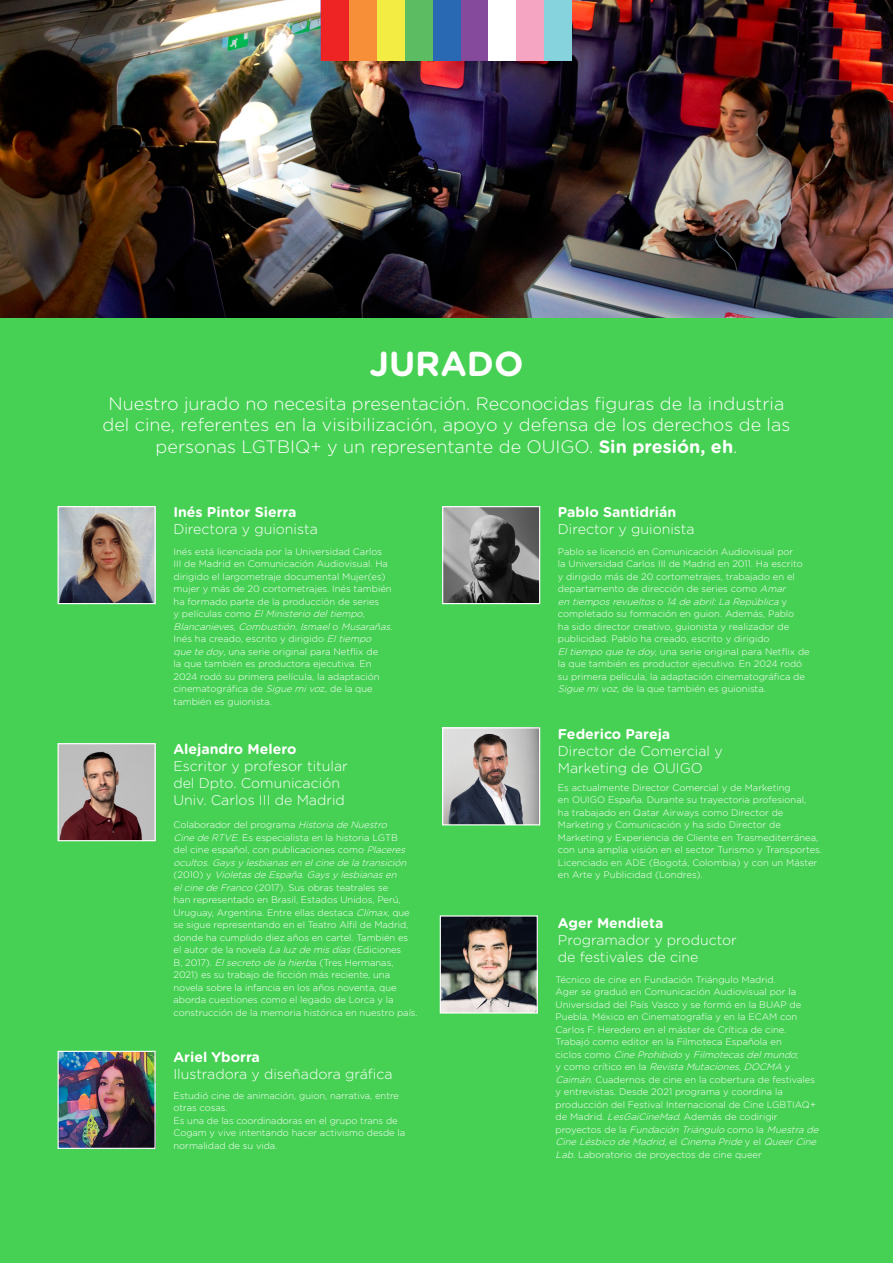
<style>
.page{position:relative;width:893px;height:1263px;background:#fff}
.page>*{position:absolute;margin:0;border:0;box-sizing:border-box;transform-origin:0 0}
.t1{font:700 34.65px "Gotham Rounded";color:#fff}
.t2{font:300 18px/21.6px "Gotham Rounded";color:#fff;text-align:center}
.t3{font:300 14.1px/17px "Gotham Rounded";color:#fff}
.t4{font:700 14.1px "Gotham Rounded";color:#fff}
.t5{font:300 9.45px/12.5px "Gotham Rounded";color:#fff}
.s1{font-weight:700}
.s2{font-style:italic}
</style>
<div class="page">
<img style="left:0;top:0;width:893px;height:319px">
<div style="left:0;top:319px;width:893px;height:944px;background:#47d154"></div>
<img style="left:60px;top:508px;width:94px;height:94px">
<div style="left:58px;top:506px;width:98px;height:98px;border:1px solid #fff"></div>
<img style="left:444px;top:508px;width:94px;height:94px">
<div style="left:442px;top:506px;width:98px;height:98px;border:1px solid #fff"></div>
<img style="left:444px;top:729px;width:94px;height:94px">
<div style="left:442px;top:727px;width:98px;height:98px;border:1px solid #fff"></div>
<img style="left:442px;top:917px;width:94px;height:94px">
<div style="left:440px;top:915px;width:98px;height:98px;border:1px solid #fff"></div>
<img style="left:60px;top:745px;width:94px;height:94px">
<div style="left:58px;top:743px;width:98px;height:98px;border:1px solid #fff"></div>
<img style="left:60px;top:1053px;width:94px;height:94px">
<div style="left:58px;top:1051px;width:98px;height:98px;border:1px solid #fff"></div>
<div style="left:460px;top:0;width:28px;height:61px;background:#864a9d"></div>
<div style="left:320px;top:0;width:28px;height:61px;background:#ee2323"></div>
<div style="left:348px;top:0;width:28px;height:61px;background:#f68f37"></div>
<div style="left:376px;top:0;width:28px;height:61px;background:#f3ed43"></div>
<div style="left:404px;top:0;width:28px;height:61px;background:#5bbc62"></div>
<div style="left:432px;top:0;width:28px;height:61px;background:#2968b3"></div>
<div style="left:488px;top:0;width:28px;height:61px;background:#fff"></div>
<div style="left:516px;top:0;width:28px;height:61px;background:#f5a5c2"></div>
<div style="left:544px;top:0;width:28px;height:61px;background:#86d3de"></div>
<p class="t1" style="left:369px;top:339px;width:156px">JURADO</p>
<p class="t2" style="left:103px;top:392px;width:689px">Nuestro jurado no necesita presentación. Reconocidas figuras de la industria del cine, referentes en la visibilización, apoyo y defensa de los derechos de las personas LGTBIQ+ y un representante de OUIGO. <span class="s1">Sin presión, eh</span>.</p>
<p class="t4" style="left:173px;top:502px;width:125px">Inés Pintor Sierra</p>
<p class="t3" style="left:173px;top:520px;width:146px">Directora y guionista</p>
<p class="t5" style="left:174px;top:545px;width:221px">Inés está licenciada por la Universidad Carlos<br>III de Madrid en Comunicación Audiovisual. Ha dirigido el largometraje documental Mujer(es) mujer y más de 20 cortometrajes. Inés también ha formado parte de la producción de series<br>y p e l í c u l a s c o m o <span class="s2">ElMinisterio deltiempo</span>, <span class="s2">Blancanieves</span>, <span class="s2">Combustión</span>, <span class="s2">Ismael</span>o <span class="s2">Musarañas</span>.<br>Inés ha creado, escrito y dirigido <span class="s2">Eltiempo quetedoy</span>, una serie original para Netflix de<br>la que también es productora ejecutiva. En 2024 rodó su primera película, la adaptación cinematográfica de <span class="s2">Siguemivo</span>z, de la que también es guionista.</p>
<p class="t4" style="left:173px;top:739px;width:125px">Alejandro Melero</p>
<p class="t3" style="left:173px;top:757px;width:176px">Escritor y profesor titular del Dpto. Comunicación<br>Univ. Carlos III de Madrid</p>
<p class="t5" style="left:174px;top:818px;width:246px">Colaborador del programa <span class="s2">HistoriadeNuestro CinedeRTVE</span>. Es especialista en la historia LGTB<br>del cine español, con publicaciones como <span class="s2">Placeres ocultos</span>. <span class="s2">Gaysylesbianasenelcinedelatransición<br></span>( 2 0 1 0 ) y <span class="s2">VioletasdeEspaña</span>. <span class="s2">Gaysylesbianasen elcinedeFranco</span> (2017). Sus obras teatrales se<br>han representado en Brasil, Estados Unidos, Perú, Uruguay, Argentina. Entre ellas destaca <span class="s2">Clímax</span>, que se sigue representando en el Teatro Alfil de Madrid, donde ha cumplido diez años en cartel. También es el autor de la novela <span class="s2">Laluzdemisdías</span>(Ediciones<br>B, 2017). <span class="s2">Elsecreto delahierb</span>a (Tres Hermanas, 2021) es su trabajo de ficción más reciente, una novela sobre la infancia en los años noventa, que aborda cuestiones como el legado de Lorca y la construcción de la memoria histórica en nuestro país.</p>
<p class="t4" style="left:173px;top:1047px;width:88px">Ariel Yborra</p>
<p class="t3" style="left:173px;top:1065px;width:221px">Ilustradora y diseñadora gráfica</p>
<p class="t5" style="left:174px;top:1089px;width:227px">Estudió cine de animación, guion, narrativa, entre otras cosas.</p>
<p class="t5" style="left:174px;top:1114px;width:233px">Es una de las coordinadoras en el grupo trans de<br>Cogam y vive intentando hacer activismo desde la normalidad de su vida.</p>
<p class="t4" style="left:558px;top:502px;width:120px">Pablo Santidrián</p>
<p class="t3" style="left:558px;top:520px;width:138px">Director y guionista</p>
<p class="t5" style="left:558px;top:545px;width:246px">Pablo se licenció en Comunicación Audiovisual por la Universidad Carlos III de Madrid en 2011. Ha escrito y dirigido más de 20 cortometrajes, trabajado en el departamento de dirección de series como <span class="s2">Amar entiemposrevueltos</span>o <span class="s2">14 deabril:LaRepública</span>y completado su formación en guion. Además, Pablo ha sido director creativo, guionista y realizador de publicidad. Pablo ha creado, escrito y dirigido</p>
<p class="t5" style="left:558px;top:645px;width:253px"><span class="s2">Eltiempo quetedoy</span>, una serie original para Netflix de la que también es productor ejecutivo. En 2024 rodó su primera película, la adaptación cinematográfica de <span class="s2">Siguemivoz</span>, de la que también es guionista.</p>
<p class="t4" style="left:558px;top:723px;width:114px">Federico Pareja</p>
<p class="t3" style="left:558px;top:741px;width:166px">Director de Comercial y<br>Marketing de OUIGO</p>
<p class="t5" style="left:558px;top:780px;width:266px">Es actualmente Director Comercial y de Marketing<br>en OUIGO España. Durante su trayectoria profesional,<br>ha trabajado en Qatar Airways como Director de Marketing y Comunicación y ha sido Director de Marketing y Experiencia de Cliente en Trasmediterránea, con una amplia visión en el sector Turismo y Transportes.<br>Licenciado en ADE (Bogotá, Colombia) y con un Máster en Arte y Publicidad (Londres).</p>
<p class="t4" style="left:558px;top:912px;width:107px">Ager Mendieta</p>
<p class="t3" style="left:558px;top:930px;width:181px">Programador y productor</p>
<p class="t3" style="left:558px;top:947px;width:142px">de festivales de cine</p>
<p class="t5" style="left:556px;top:973px;width:267px">Técnico de cine en Fundación Triángulo Madrid.<br>Ager se graduó en Comunicación Audiovisual por la Universidad del País Vasco y se formó en la BUAP de Puebla, México en Cinematografía y en la ECAM con Carlos F. Heredero en el máster de Crítica de cine.<br>Trabajó como editor en la Filmoteca Española en<br>c i c l o s c o m o <span class="s2">CineProhibido</span> y <span class="s2">Filmotecasdelmundo</span>;<br>y c o m o c r í t i c o e n l a <span class="s2">RevistaMutaciones</span>, <span class="s2">DOCMA</span> y <span class="s2">Caimán</span>. Cuadernos de cine en la cobertura de festivales y entrevistas. Desde 2021 programa y coordina la producción del Festival Internacional de Cine LGBTIAQ+ de Madrid. <span class="s2">LesGaiCineMad</span>. Además de codirigir<br>p r o y e c t o s d e l a <span class="s2">FundaciónTriángulo</span> c o m o l a <span class="s2">Muestrade CineLésbico deMadrid</span>, e l <span class="s2">CinemaPride</span>y e l <span class="s2">QueerCine Lab</span>. Laboratorio de proyectos de cine queer</p>
</div>
